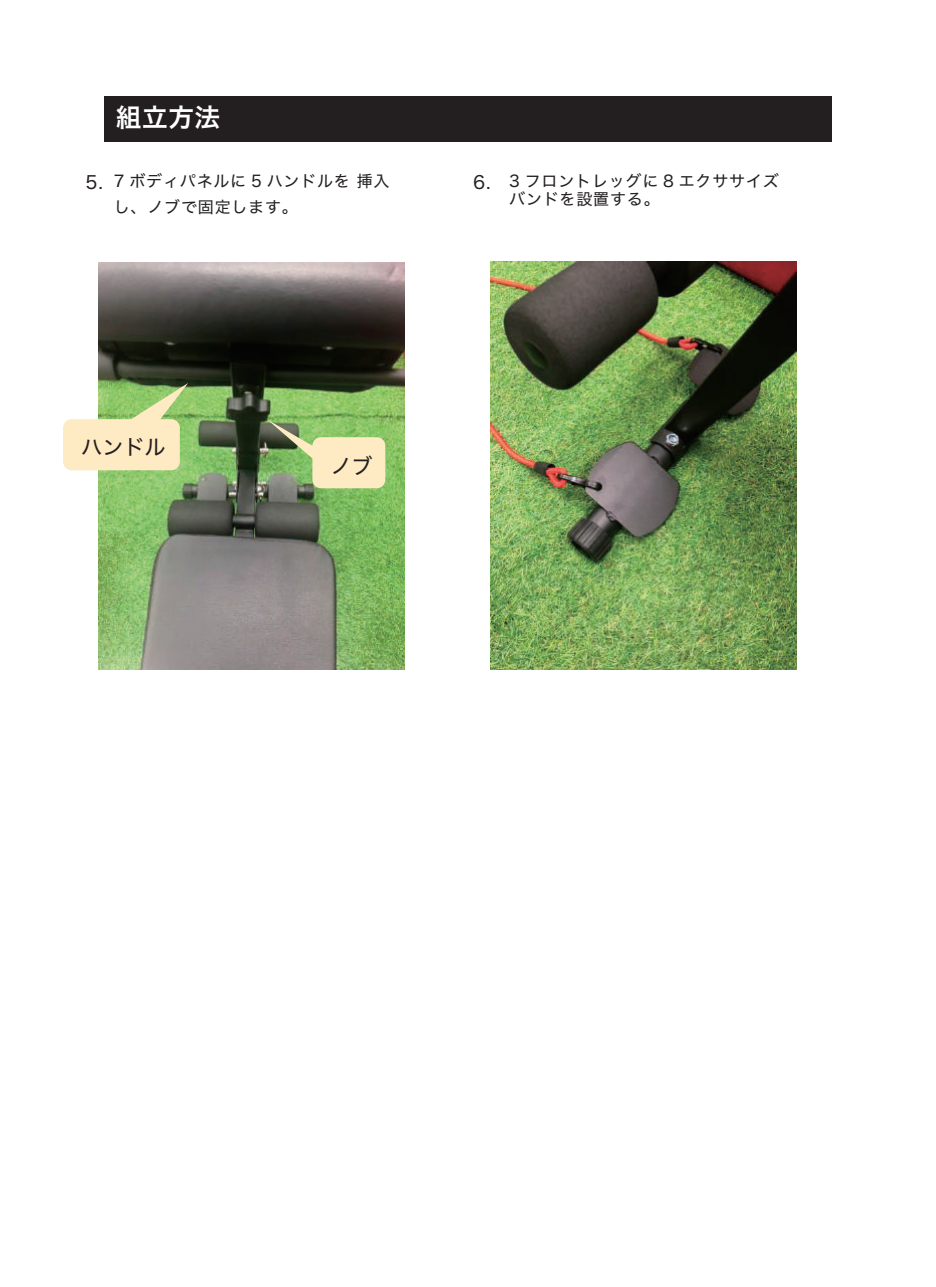
<style>
.page{position:relative;width:936px;height:1287px;background:#fff}
.page>*{position:absolute;margin:0;border:0;box-sizing:border-box;transform-origin:0 0}
.t1{font:25.6px "Hiragino Sans W6";color:#fff}
.t2{font:21.2px "Hiragino Sans W4";letter-spacing:-.005em;color:#231f20}
.t3{font:18px "Hiragino Sans W4";color:#231f20}
.t4{font:16px/26px "Hiragino Sans W4";letter-spacing:.05em;color:#231f20}
</style>
<div class="page">
<div style="left:104px;top:96px;width:727px;height:46px;background:#231f20"></div>
<img style="left:99px;top:263px;width:305px;height:406px">
<img style="left:490px;top:262px;width:306px;height:407px">
<svg style="left:63px;top:383px;width:125px;height:87px;background:#dbdfae"></svg>
<svg style="left:267px;top:420px;width:118px;height:68px;background:#bac891"></svg>
<h1 class="t1" style="left:116px;top:94px;width:106px">組立方法</h1>
<p class="t4" style="left:114px;top:167px;width:277px">7 ボディパネルに 5 ハンドルを 挿入し、ノブで固定します。</p>
<p class="t4" style="left:509px;top:171px;width:271px;line-height:18px">3 フロントレッグに 8 エクササイズバンドを設置する。</p>
<p class="t3" style="left:86px;top:166px;width:19px">5.</p>
<p class="t3" style="left:473px;top:166px;width:19px">6.</p>
<h2 class="t2" style="left:81px;top:428px;width:86px">ハンドル</h2>
<h2 class="t2" style="left:330px;top:447px;width:44px">ノブ</h2>
</div>
